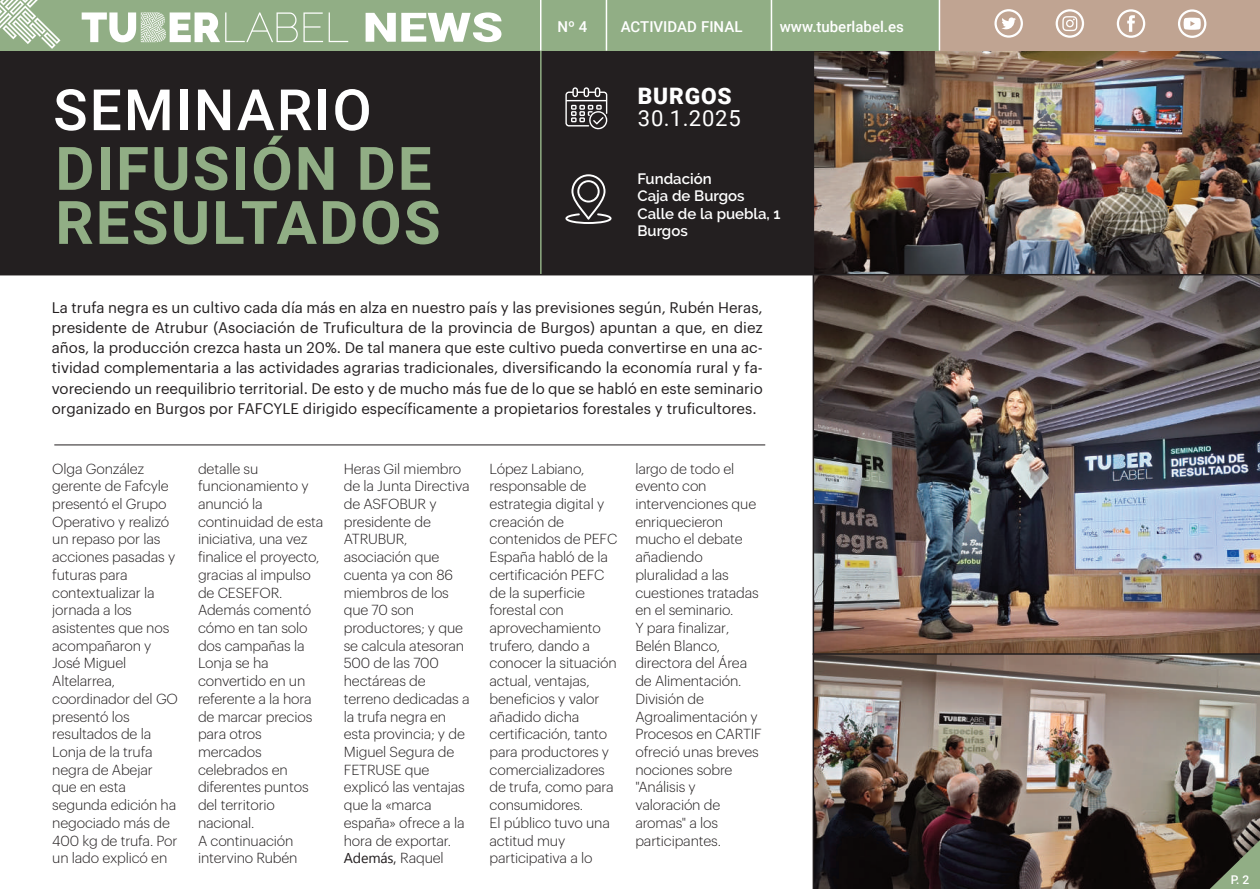
<style>
.page{position:relative;width:1260px;height:889px;background:#fff}
.page>*{position:absolute;margin:0;border:0;box-sizing:border-box;transform-origin:0 0}
.t1{font:700 60px/54px "Roboto";letter-spacing:.035em;color:#91ae85}
.t2{font:500 57px "Roboto";letter-spacing:.035em;color:#fff}
.t3{font:900 22.65px "Roboto";letter-spacing:.035em;color:#fff}
.t4{font:22.05px "Roboto";letter-spacing:.035em;color:#fff}
.t5{font:15px/20.2px "Graphik";color:#231f20;text-align:justify}
.t6{font:600 15px/17.4px "Raleway";color:#fff}
.t7{font:500 15px "Roboto";color:#fff}
.t8{font:300 14.25px/17.7px "Graphik";letter-spacing:-.01em;color:#231f20}
.t9{font:500 12px "Roboto";color:#fff}
</style>
<div class="page">
<div style="left:0;top:49px;width:995px;height:225px;background:#231f20"></div>
<img style="left:814px;top:51px;width:446px;height:223px">
<img style="left:814px;top:275px;width:446px;height:378px">
<img style="left:814px;top:654px;width:446px;height:234px">
<hr style="left:540px;top:50px;width:2px;height:224px;background:#91ae85">
<hr style="left:813px;top:50px;width:1px;height:838px;background:#231f20">
<svg style="left:565px;top:174px;width:47px;height:50px"></svg>
<svg style="left:565px;top:87px;width:42px;height:43px"></svg>
<hr style="left:54px;top:444px;width:711px;height:1px;background:#231f20">
<hr style="left:0;top:274px;width:1260px;height:1px;background:#231f20">
<hr style="left:813px;top:653px;width:447px;height:1px;background:#231f20">
<div style="left:0;top:0;width:1260px;height:51px;background:#91ae85"></div>
<div style="left:939px;top:0;width:321px;height:51px;background:#c0a492"></div>
<svg style="left:329px;top:12px;width:19px;height:30px"></svg>
<svg style="left:82px;top:12px;width:241px;height:30px"></svg>
<svg style="left:366px;top:12px;width:135px;height:30px"></svg>
<svg style="left:0;top:0;width:60px;height:49px"></svg>
<svg style="left:1178px;top:9px;width:28px;height:29px"></svg>
<svg style="left:994px;top:9px;width:29px;height:29px"></svg>
<svg style="left:1117px;top:9px;width:28px;height:29px"></svg>
<svg style="left:1056px;top:9px;width:28px;height:29px"></svg>
<hr style="left:540px;top:0;width:1px;height:51px;background:#fff">
<hr style="left:606px;top:0;width:1px;height:51px;background:#fff">
<hr style="left:771px;top:0;width:1px;height:51px;background:#fff">
<hr style="left:939px;top:0;width:1px;height:51px;background:#fff">
<svg style="left:1208px;top:839px;width:52px;height:49px;background:#535e4a"></svg>
<h2 class="t2" style="left:53px;top:77px;width:320px">SEMINARIO</h2>
<h1 class="t1" style="left:55px;top:142px;width:387px">DIFUSIÓN DE<br>RESULTADOS</h1>
<p class="t7" style="left:557px;top:18px;width:31px">Nº 4</p>
<p class="t7" style="left:621px;top:18px;width:123px">ACTIVIDAD FINAL</p>
<p class="t7" style="left:780px;top:18px;width:126px">www.tuberlabel.es</p>
<h3 class="t3" style="left:638px;top:83px;width:95px">BURGOS</h3>
<h3 class="t4" style="left:638px;top:106px;width:104px">30.1.2025</h3>
<p class="t6" style="left:637px;top:169px;width:145px">Fundación<br>Caja de Burgos<br>Calle de la puebla, 1<br>Burgos</p>
<p class="t5" style="left:52px;top:298px;width:712px">La trufa negra es un cultivo cada día más en alza en nuestro país y las previsiones según, Rubén Heras, presidente de Atrubur (Asociación de Truficultura de la provincia de Burgos) apuntan a que, en diez años, la producción crezca hasta un 20%. De tal manera que este cultivo pueda convertirse en una ac&shy;tividad complementaria a las actividades agrarias tradicionales, diversificando la economía rural y fa&shy;voreciendo un reequilibrio territorial. De esto y de mucho más fue de lo que se habló en este seminario organizado en Burgos por FAFCYLE dirigido específicamente a propietarios forestales y truficultores.</p>
<p class="t8" style="left:52px;top:460px;width:127px">Olga González gerente de Fafcyle presentó el Grupo<br>Operativo y realizó un repaso por las acciones pasadas y futuras para contextualizar la jornada a los asistentes que nos acompañaron y<br>José Miguel<br>Altelarrea, coordinador del GO presentó los resultados de la<br>Lonja de la trufa negra de Abejar que en esta segunda edición ha negociado más de<br>400 kg de trufa. Por un lado explicó en</p>
<p class="t8" style="left:198px;top:460px;width:127px">detalle su funcionamiento y anunció la continuidad de esta iniciativa, una vez finalice el proyecto, gracias al impulso de CESEFOR.<br>Además comentó cómo en tan solo dos campañas la<br>Lonja se ha convertido en un referente a la hora de marcar precios para otros mercados celebrados en diferentes puntos del territorio nacional.<br>A continuación intervino Rubén</p>
<p class="t8" style="left:344px;top:460px;width:127px">Heras Gil miembro de la Junta Directiva de ASFOBUR y presidente de<br>ATRUBUR, asociación que cuenta ya con 86 miembros de los que 70 son productores; y que se calcula atesoran<br>500 de las 700 hectáreas de terreno dedicadas a la trufa negra en esta provincia; y de<br>Miguel Segura de<br>FETRUSE que explicó las ventajas que la «marca españa» ofrece a la hora de exportar.</p>
<p class="t8" style="left:388px;top:849px;width:58px">▲ Raquel</p>
<p class="t8" style="left:490px;top:460px;width:129px">López Labiano, responsable de estrategia digital y creación de contenidos de PEFC<br>España habló de la certificación PEFC de la superficie forestal con aprovechamiento trufero, dando a conocer la situación actual, ventajas, beneficios y valor añadido dicha certificación, tanto para productores y comercializadores de trufa, como para consumidores.<br>El público tuvo una actitud muy participativa a lo</p>
<p class="t8" style="left:635px;top:460px;width:128px">largo de todo el evento con intervenciones que enriquecieron mucho el debate añadiendo pluralidad a las cuestiones tratadas en el seminario.<br>Y para finalizar,<br>Belén Blanco, directora del Área de Alimentación.<br>División de<br>Agroalimentación y<br>Procesos en CARTIF ofreció unas breves nociones sobre "Análisis y valoración de aromas" a los participantes.</p>
<p class="t9" style="left:1231px;top:872px;width:20px">P. 2</p>
</div>
